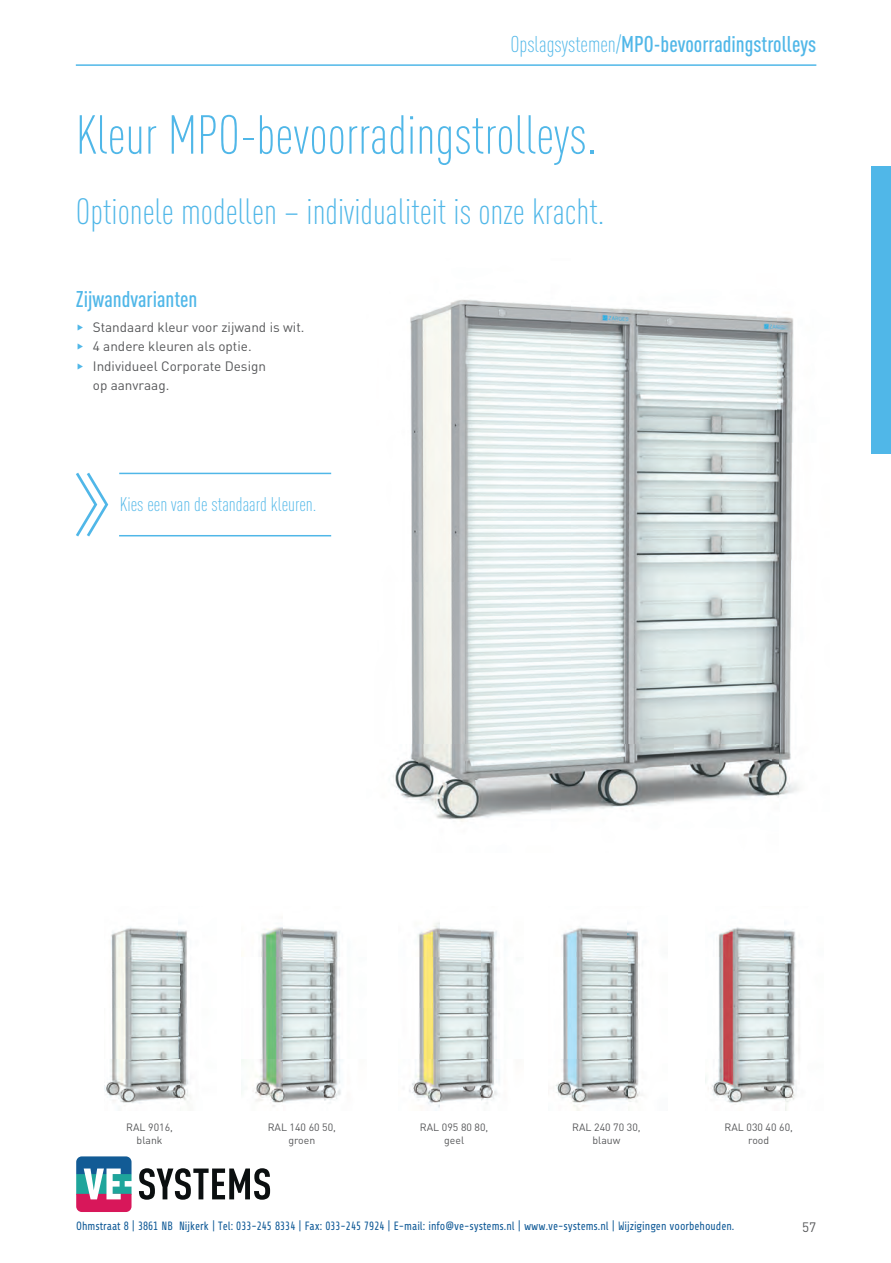
<style>
.page{position:relative;width:891px;height:1263px;background:#fff}
.page>*{position:absolute;margin:0;border:0;box-sizing:border-box;transform-origin:0 0}
.t1{font:300 condensed 54px "DIN Pro";color:#50b7e8}
.t2{font:300 condensed 36px "DIN Pro";color:#50b7e8}
.t3{font:500 condensed 22.5px "DIN Pro";color:#50b7e8}
.t4{font:300 condensed 19.5px "DIN Pro";color:#50b7e8}
.t5{font:13.5px/19.2px "DIN Pro";color:#57585a}
.t6{font:12px "Share";color:#105a97;scale:.9 1}
.t7{font:10.5px/12.6px "DIN Pro";color:#57585a;text-align:center}
.s1{font-weight:300}
.s2{color:#50b7e8}
</style>
<div class="page">
<hr style="left:76px;top:64px;width:740px;height:2px;background:#50b7e8">
<hr style="left:119px;top:473px;width:212px;height:1px;background:#50b7e8">
<hr style="left:119px;top:535px;width:212px;height:1px;background:#50b7e8">
<svg style="left:76px;top:472px;width:33px;height:65px"></svg>
<img style="left:393px;top:300px;width:406px;height:522px">
<img style="left:104px;top:922px;width:85px;height:181px">
<img style="left:242px;top:927px;width:99px;height:180px">
<img style="left:409px;top:922px;width:91px;height:186px">
<img style="left:556px;top:923px;width:86px;height:187px">
<img style="left:705px;top:927px;width:95px;height:183px">
<div style="left:871px;top:166px;width:19px;height:287px;background:#50b7e8"></div>
<svg style="left:76px;top:1156px;width:55px;height:56px"></svg>
<svg style="left:139px;top:1168px;width:131px;height:31px"></svg>
<h3 class="t3" style="left:510px;top:27px;width:307px"><span class="s1">Opslagsystemen/</span>MPO-bevoorradingstrolleys</h3>
<h1 class="t1" style="left:76px;top:97px;width:522px">Kleur MPO-bevoorradingstrolleys.</h1>
<h2 class="t2" style="left:76px;top:186px;width:530px">Optionele modellen – individualiteit is onze kracht.</h2>
<h3 class="t3" style="left:76px;top:282px;width:123px">Zijwandvarianten</h3>
<p class="t5" style="left:76px;top:317px;width:230px"><span class="s2">◆</span> Standaard kleur voor zijwand is wit.</p>
<p class="t5" style="left:76px;top:336px;width:177px"><span class="s2">◆</span> 4 andere kleuren als optie.</p>
<p class="t5" style="left:93px;top:355px;width:175px;text-indent:-17px"><span class="s2">◆</span> Individueel Corporate Design op aanvraag.</p>
<h3 class="t4" style="left:120px;top:490px;width:198px">Kies een van de standaard kleuren.</h3>
<p class="t7" style="left:126px;top:1121px;width:48px">RAL 9016, blank</p>
<p class="t7" style="left:267px;top:1121px;width:70px">RAL 140 60 50, groen</p>
<p class="t7" style="left:420px;top:1121px;width:70px">RAL 095 80 80, geel</p>
<p class="t7" style="left:572px;top:1121px;width:70px">RAL 240 70 30, blauw</p>
<p class="t7" style="left:724px;top:1121px;width:70px">RAL 030 40 60, rood</p>
<p class="t6" style="left:76px;top:1219px;width:732px">Ohmstraat 8 | 3861 NB Nijkerk | Tel: 033-245 8334 | Fax: 033-245 7924 | E-mail: info@ve-systems.nl | www.ve-systems.nl | Wijzigingen voorbehouden.</p>
<p class="t5" style="left:802px;top:1216px;width:16px">57</p>
</div>
